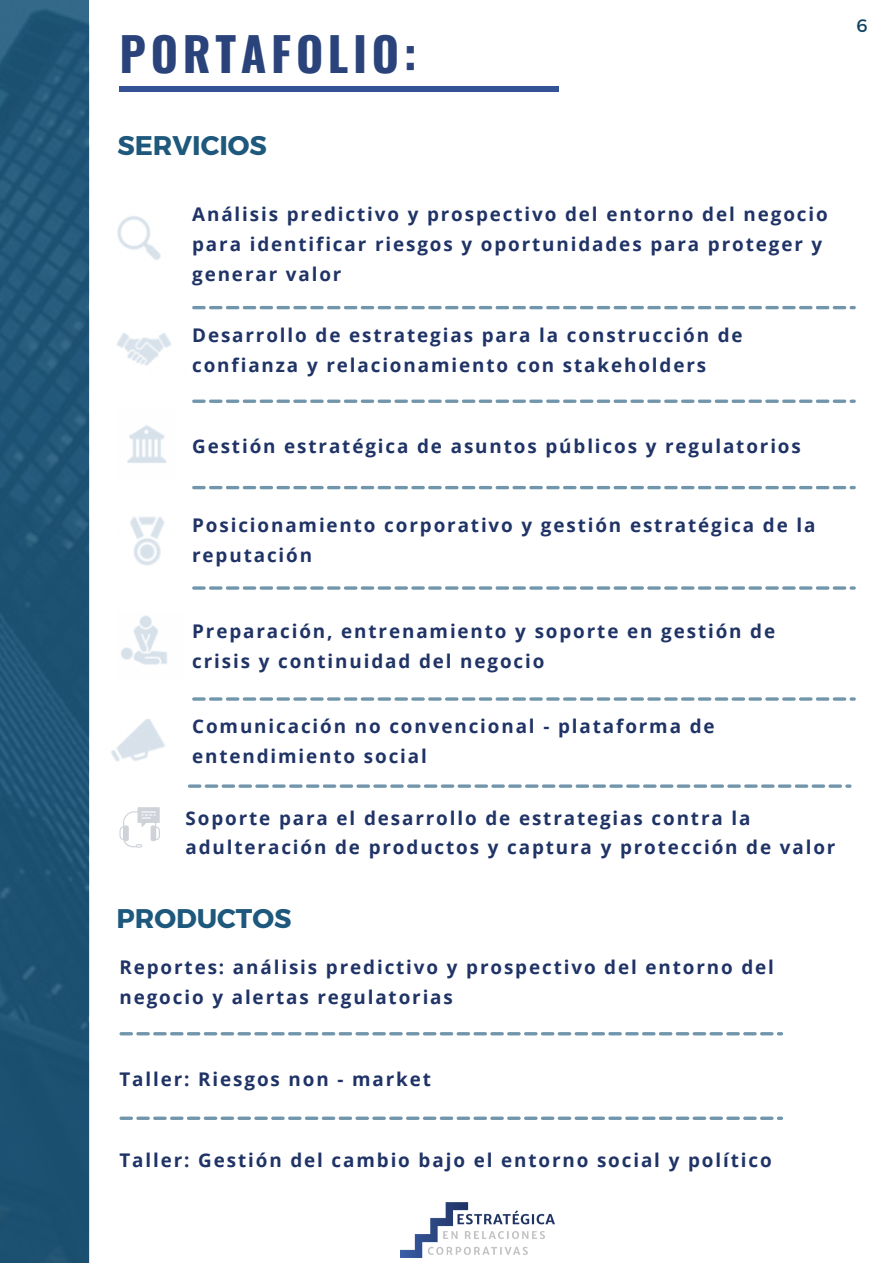
<style>
.page{position:relative;width:893px;height:1264px;background:#fff}
.page>*{position:absolute;margin:0;border:0;box-sizing:border-box;transform-origin:0 0}
.t1{font:700 46.65px "Oswald";letter-spacing:.1em;color:#2a437b}
.t2{font:700 27px "Montserrat";color:#1e587c}
.t3{font:700 18.9px/30.2px "Open Sans";letter-spacing:.1em;color:#1f3366}
.t4{font:18px "Montserrat";color:#114465}
</style>
<div class="page">
<hr style="left:119px;top:87px;width:439px;height:4px;background:#335396">
<img style="left:117px;top:216px;width:44px;height:44px">
<img style="left:116px;top:333px;width:55px;height:33px">
<img style="left:130px;top:517px;width:34px;height:49px">
<img style="left:121px;top:615px;width:46px;height:50px">
<img style="left:127px;top:425px;width:40px;height:38px">
<img style="left:111px;top:719px;width:54px;height:43px">
<img style="left:400px;top:1202px;width:155px;height:56px">
<svg style="left:192px;top:306px;width:663px;height:3px"></svg>
<svg style="left:192px;top:399px;width:663px;height:4px"></svg>
<svg style="left:192px;top:586px;width:663px;height:3px"></svg>
<svg style="left:192px;top:697px;width:663px;height:3px"></svg>
<svg style="left:192px;top:486px;width:663px;height:3px"></svg>
<img style="left:0;top:0;width:89px;height:1262px">
<svg style="left:119px;top:1032px;width:664px;height:3px"></svg>
<svg style="left:119px;top:1116px;width:664px;height:3px"></svg>
<svg style="left:188px;top:784px;width:663px;height:3px"></svg>
<svg style="left:119px;top:807px;width:41px;height:40px"></svg>
<h1 class="t1" style="left:119px;top:18px;width:299px">PORTAFOLIO:</h1>
<p class="t4" style="left:856px;top:14px;width:13px">6</p>
<h2 class="t2" style="left:117px;top:128px;width:151px">SERVICIOS</h2>
<p class="t3" style="left:192px;top:198px;width:637px">Análisis predictivo y prospectivo del entorno del negocio para identificar riesgos y oportunidades para proteger y generar valor</p>
<p class="t3" style="left:192px;top:319px;width:552px">Desarrollo de estrategias para la construcción de confianza y relacionamiento con stakeholders</p>
<p class="t3" style="left:192px;top:430px;width:610px">Gestión estratégica de asuntos públicos y regulatorios</p>
<p class="t3" style="left:192px;top:509px;width:624px">Posicionamiento corporativo y gestión estratégica de la reputación</p>
<p class="t3" style="left:192px;top:615px;width:584px">Preparación, entrenamiento y soporte en gestión de crisis y continuidad del negocio</p>
<p class="t3" style="left:192px;top:710px;width:524px">Comunicación no convencional - plataforma de entendimiento social</p>
<p class="t3" style="left:185px;top:802px;width:651px;line-height:29.2px">Soporte para el desarrollo de estrategias contra la adulteración de productos y captura y protección de valor</p>
<h2 class="t2" style="left:117px;top:900px;width:176px">PRODUCTOS</h2>
<p class="t3" style="left:119px;top:951px;width:656px">Reportes: análisis predictivo y prospectivo del entorno del negocio y alertas regulatorias</p>
<p class="t3" style="left:119px;top:1063px;width:313px">Taller: Riesgos non - market</p>
<p class="t3" style="left:119px;top:1144px;width:653px">Taller: Gestión del cambio bajo el entorno social y político</p>
</div>
